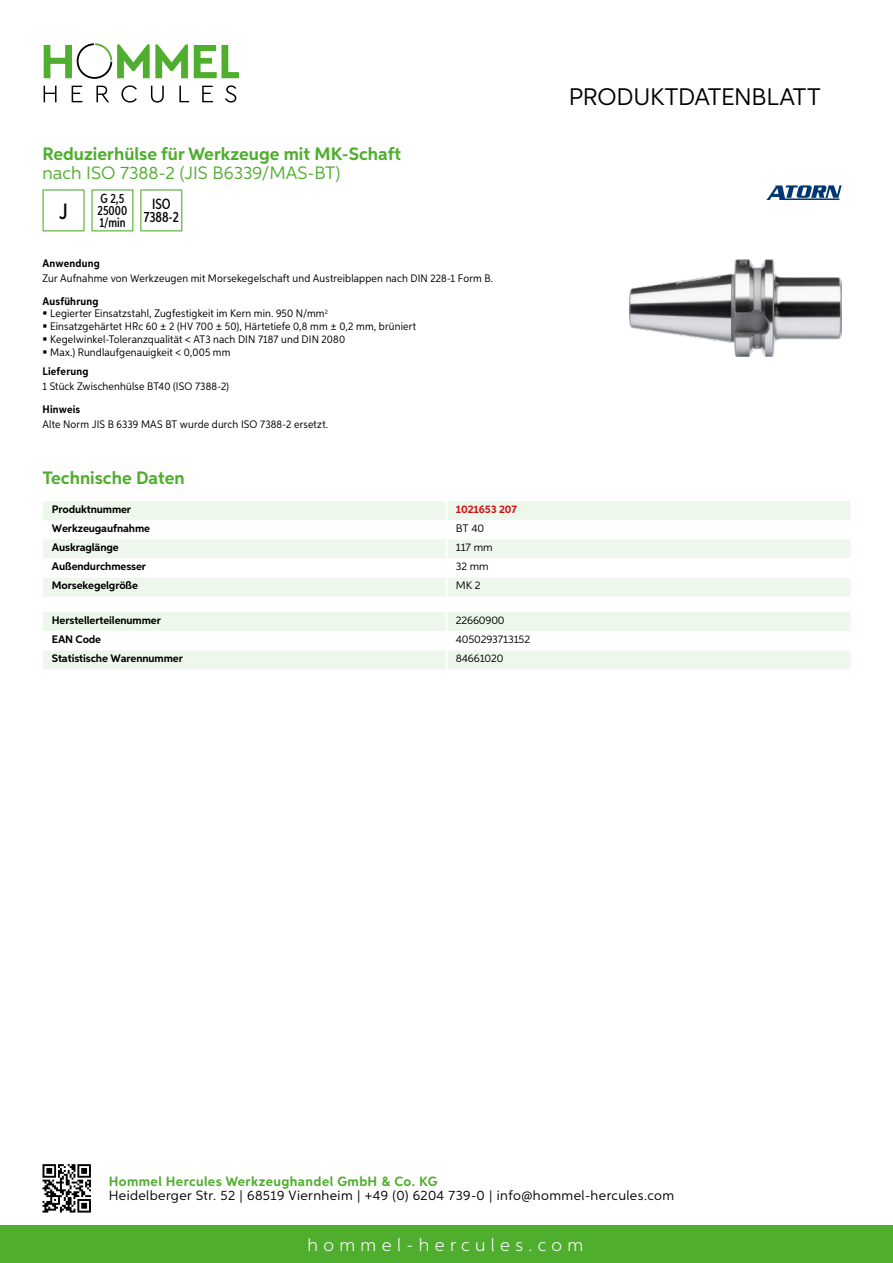
<style>
.page{position:relative;width:893px;height:1263px;background:#fff}
.page>*{position:absolute;margin:0;border:0;box-sizing:border-box;transform-origin:0 0}
.t1{font:24px "Aspira";letter-spacing:-.01em;color:#000}
.t2{font:500 22.2px "Aspira XX Nar";color:#000}
.t3{font:700 18px "Aspira";color:#50ae2f}
.t4{font:18px "Aspira";color:#50ae2f}
.t5{font:300 18px "Aspira";letter-spacing:.3em;color:#fff}
.t6{font:500 14.85px/13.4px "Aspira XX Nar";color:#000;text-align:center}
.t7{font:13.5px "Aspira";letter-spacing:.03em;color:#000}
.t8{font:700 13.5px "Aspira";letter-spacing:.03em;color:#50ae2f}
.t9{font:500 13.35px/11.9px "Aspira XX Nar";color:#000}
.t10{font:10.95px/12.8px "Aspira Nar";letter-spacing:.015em;color:#000}
.t11{font:700 10.95px "Aspira";letter-spacing:-.01em;color:#000}
.t12{font:10.95px "Aspira";letter-spacing:-.01em;color:#000}
.t13{font:700 10.95px "Aspira Nar";letter-spacing:.02em;color:#000}
.t14{font:700 10.95px "Aspira";letter-spacing:-.01em;color:#cd1013}
.s1{font-weight:700}
</style>
<div class="page">
<div style="left:0;top:1226px;width:893px;height:37px;background:#50ae2f"></div>
<svg style="left:43px;top:1164px;width:48px;height:48px"></svg>
<svg style="left:194px;top:45px;width:45px;height:33px"></svg>
<svg style="left:44px;top:43px;width:144px;height:36px"></svg>
<svg style="left:44px;top:86px;width:13px;height:16px"></svg>
<svg style="left:72px;top:86px;width:10px;height:16px"></svg>
<svg style="left:96px;top:86px;width:13px;height:16px"></svg>
<svg style="left:121px;top:85px;width:16px;height:18px"></svg>
<svg style="left:151px;top:86px;width:13px;height:17px"></svg>
<svg style="left:179px;top:86px;width:10px;height:16px"></svg>
<svg style="left:202px;top:86px;width:11px;height:16px"></svg>
<svg style="left:225px;top:85px;width:11px;height:18px"></svg>
<div style="left:43px;top:501px;width:807px;height:96px;background:#eef7eb"></div>
<svg style="left:43px;top:520px;width:807px;height:57px"></svg>
<hr style="left:445px;top:501px;width:3px;height:19px;background:#fff">
<hr style="left:445px;top:520px;width:3px;height:19px;background:#fff">
<hr style="left:445px;top:539px;width:3px;height:19px;background:#fff">
<hr style="left:445px;top:558px;width:3px;height:19px;background:#fff">
<hr style="left:445px;top:577px;width:3px;height:20px;background:#fff">
<svg style="left:43px;top:612px;width:807px;height:57px"></svg>
<hr style="left:445px;top:650px;width:3px;height:19px;background:#fff">
<svg style="left:43px;top:189px;width:42px;height:42px"></svg>
<svg style="left:91px;top:189px;width:42px;height:42px"></svg>
<svg style="left:140px;top:189px;width:42px;height:42px"></svg>
<img style="left:629px;top:259px;width:213px;height:98px">
<svg style="left:766px;top:185px;width:76px;height:15px"></svg>
<h3 class="t3" style="left:43px;top:142px;width:360px">Reduzierhülse für Werkzeuge mit MK-Schaft</h3>
<h3 class="t4" style="left:43px;top:162px;width:299px">nach ISO 7388-2 (JIS B6339/MAS-BT)</h3>
<h2 class="t2" style="left:59px;top:197px;width:10px">J</h2>
<p class="t9" style="left:98px;top:193px;width:31px">G 2,5<br>25000<br>1/min</p>
<h3 class="t6" style="left:144px;top:197px;width:37px">ISO<br>7388-2</h3>
<p class="t13" style="left:43px;top:257px;width:59px">Anwendung</p>
<p class="t10" style="left:43px;top:272px;width:452px">Zur Aufnahme von Werkzeugen mit Morsekegelschaft und Austreiblappen nach DIN 228-1 Form B.</p>
<p class="t10" style="left:50px;top:294px;width:367px;text-indent:-8px"><span class="s1">Ausführung<br></span>Legierter Einsatzstahl, Zugfestigkeit im Kern min. 950 N/mm<sup>2<br></sup>Einsatzgehärtet HRc 60 ± 2 (HV 700 ± 50), Härtetiefe 0,8 mm ± 0,2 mm, brüniert Kegelwinkel-Toleranzqualität &lt; AT3 nach DIN 7187 und DIN 2080<br>Max.) Rundlaufgenauigkeit &lt; 0,005 mm</p>
<p class="t13" style="left:43px;top:364px;width:47px">Lieferung</p>
<p class="t10" style="left:43px;top:380px;width:188px">1 Stück Zwischenhülse BT40 (ISO 7388-2)</p>
<p class="t13" style="left:43px;top:403px;width:39px">Hinweis</p>
<p class="t10" style="left:43px;top:418px;width:287px">Alte Norm JIS B 6339 MAS BT wurde durch ISO 7388-2 ersetzt.</p>
<h3 class="t3" style="left:43px;top:467px;width:144px">Technische Daten</h3>
<p class="t11" style="left:52px;top:502px;width:81px">Produktnummer</p>
<p class="t14" style="left:456px;top:502px;width:63px">1021653 207</p>
<p class="t11" style="left:52px;top:521px;width:100px">Werkzeugaufnahme</p>
<p class="t12" style="left:456px;top:522px;width:30px">BT 40</p>
<p class="t11" style="left:52px;top:541px;width:68px">Auskraglänge</p>
<p class="t12" style="left:456px;top:541px;width:38px">117 mm</p>
<p class="t11" style="left:52px;top:560px;width:96px">Außendurchmesser</p>
<p class="t12" style="left:456px;top:560px;width:34px">32 mm</p>
<p class="t11" style="left:52px;top:579px;width:88px">Morsekegelgröße</p>
<p class="t12" style="left:456px;top:579px;width:26px">MK 2</p>
<p class="t11" style="left:52px;top:613px;width:111px">Herstellerteilenummer</p>
<p class="t12" style="left:456px;top:613px;width:50px">22660900</p>
<p class="t11" style="left:52px;top:633px;width:51px">EAN Code</p>
<p class="t12" style="left:456px;top:633px;width:76px">4050293713152</p>
<p class="t11" style="left:52px;top:652px;width:132px">Statistische Warennummer</p>
<p class="t12" style="left:456px;top:652px;width:49px">84661020</p>
<h1 class="t1" style="left:569px;top:82px;width:253px">Produktdatenblatt</h1>
<p class="t8" style="left:109px;top:1172px;width:330px">Hommel Hercules Werkzeughandel GmbH &amp; Co. KG</p>
<p class="t7" style="left:109px;top:1187px;width:567px">Heidelberger Str. 52 | 68519 Viernheim | +49 (0) 6204 739-0 | info@hommel-hercules.com</p>
<h3 class="t5" style="left:307px;top:1234px;width:277px">hommel-hercules.com</h3>
</div>
